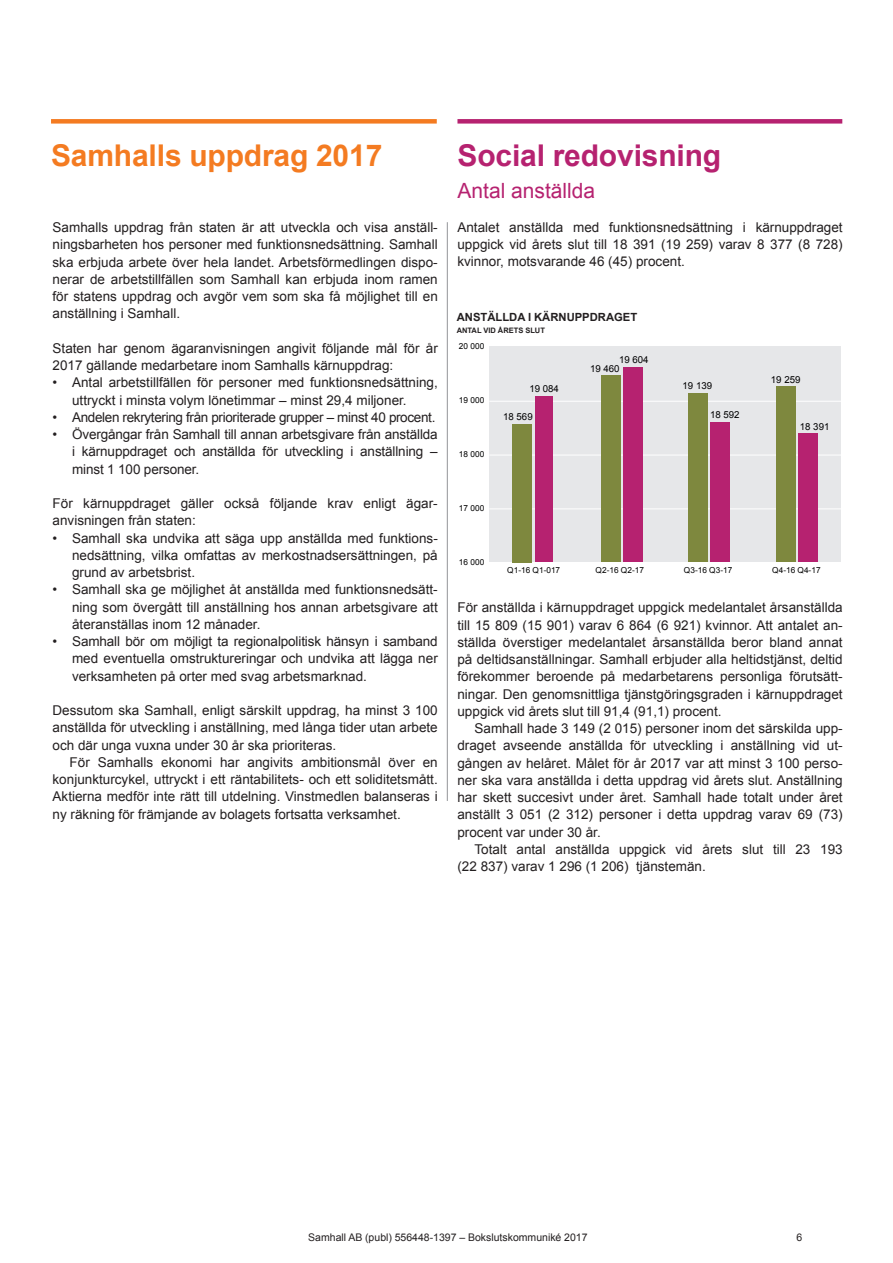
<style>
.page{position:relative;width:893px;height:1263px;background:#fff}
.page>*{position:absolute;margin:0;border:0;box-sizing:border-box;transform-origin:0 0}
.t1{font:700 30px "Arial";letter-spacing:-.005em;color:#f47b21}
.t2{font:700 30px "Arial";letter-spacing:-.005em;color:#b62270}
.t3{font:21px "Arial";color:#b62270}
.t4{font:13.5px/17.2px "Arial";color:#231f20;text-align:justify}
.t5{font:13.5px "Arial";letter-spacing:-.025em;color:#231f20}
.t6{font:700 11.25px "Arial";color:#231f20}
.t7{font:10.5px "Arial";color:#231f20}
.t8{font:9.6px "Arial";color:#000001}
.t9{font:8.25px "Arial";color:#000001}
.t10{font:700 7.5px "Arial";color:#231f20}
</style>
<div class="page">
<div style="left:457px;top:119px;width:385px;height:5px;background:#b62270"></div>
<div style="left:51px;top:119px;width:386px;height:5px;background:#f47b21"></div>
<hr style="left:447px;top:222px;width:1px;height:579px;background:#939598">
<div style="left:525px;top:346px;width:100px;height:17px;background:#e6e7e9"></div>
<div style="left:625px;top:346px;width:99px;height:17px;background:#e6e7e9"></div>
<div style="left:724px;top:346px;width:99px;height:17px;background:#e6e7e9"></div>
<div style="left:489px;top:347px;width:352px;height:215px;background:#e6e7e9"></div>
<hr style="left:489px;top:509px;width:352px;height:1px;background:#fff">
<hr style="left:489px;top:455px;width:352px;height:1px;background:#fff">
<hr style="left:489px;top:401px;width:352px;height:1px;background:#fff">
<div style="left:535px;top:396px;width:18px;height:166px;background:#b62270"></div>
<div style="left:624px;top:367px;width:19px;height:195px;background:#b62270"></div>
<div style="left:711px;top:423px;width:19px;height:139px;background:#b62270"></div>
<div style="left:799px;top:434px;width:19px;height:128px;background:#b62270"></div>
<div style="left:513px;top:424px;width:19px;height:138px;background:#7e883e"></div>
<div style="left:601px;top:376px;width:19px;height:186px;background:#7e883e"></div>
<div style="left:688px;top:394px;width:19px;height:168px;background:#7e883e"></div>
<div style="left:776px;top:387px;width:20px;height:175px;background:#7e883e"></div>
<h1 class="t1" style="left:51px;top:136px;width:333px">Samhalls uppdrag 2017</h1>
<p class="t4" style="left:53px;top:219px;width:387px">Samhalls uppdrag från staten är att utveckla och visa anställ&shy;ningsbarheten hos personer med funktionsnedsättning. Samhall ska erbjuda arbete över hela landet. Arbetsförmedlingen dispo&shy;nerar de arbetstillfällen som Samhall kan erbjuda inom ramen för statens uppdrag och avgör vem som ska få möjlighet till en anställning i Samhall.</p>
<p class="t4" style="left:53px;top:340px;width:387px">Staten har genom ägaranvisningen angivit följande mål för år<br>2017 gällande medarbetare inom Samhalls kärnuppdrag:</p>
<p class="t4" style="left:72px;top:374px;width:367px;text-indent:-19px">• Antal arbetstillfällen för personer med funktionsnedsättning, uttryckt i minsta volym lönetimmar – minst 29,4 miljoner.</p>
<p class="t5" style="left:53px;top:408px;width:384px">• Andelen rekrytering från prioriterade grupper – minst 40 procent.</p>
<p class="t4" style="left:72px;top:426px;width:367px;text-indent:-19px">• Övergångar från Samhall till annan arbetsgivare från anställda i kärnuppdraget och anställda för utveckling i anställning – minst 1 100 personer.</p>
<p class="t4" style="left:53px;top:495px;width:387px">För kärnuppdraget gäller också följande krav enligt ägar&shy;anvisningen från staten:</p>
<p class="t4" style="left:72px;top:529px;width:367px;text-indent:-19px">• Samhall ska undvika att säga upp anställda med funktions&shy;nedsättning, vilka omfattas av merkostnadsersättningen, på grund av arbetsbrist.</p>
<p class="t4" style="left:72px;top:581px;width:367px;text-indent:-19px">• Samhall ska ge möjlighet åt anställda med funktionsnedsätt&shy;ning som övergått till anställning hos annan arbetsgivare att återanställas inom 12 månader.</p>
<p class="t4" style="left:72px;top:633px;width:367px;text-indent:-19px">• Samhall bör om möjligt ta regionalpolitisk hänsyn i samband med eventuella omstruktureringar och undvika att lägga ner verksamheten på orter med svag arbetsmarknad.</p>
<p class="t4" style="left:53px;top:702px;width:387px">Dessutom ska Samhall, enligt särskilt uppdrag, ha minst 3 100 anställda för utveckling i anställning, med långa tider utan arbete och där unga vuxna under 30 år ska prioriteras.</p>
<p class="t4" style="left:53px;top:754px;width:387px;text-indent:17px">För Samhalls ekonomi har angivits ambitionsmål över en konjunkturcykel, uttryckt i ett räntabilitets- och ett soliditetsmått.<br>Aktierna medför inte rätt till utdelning. Vinstmedlen balanseras i ny räkning för främjande av bolagets fortsatta verksamhet.</p>
<h1 class="t2" style="left:457px;top:136px;width:265px">Social redovisning</h1>
<h2 class="t3" style="left:457px;top:177px;width:139px">Antal anställda</h2>
<p class="t4" style="left:457px;top:219px;width:387px">Antalet anställda med funktionsnedsättning i kärnuppdraget uppgick vid årets slut till 18 391 (19 259) varav 8 377 (8 728) kvinnor, motsvarande 46 (45) procent.</p>
<p class="t6" style="left:457px;top:309px;width:182px">ANSTÄLLDA I KÄRNUPPDRAGET</p>
<p class="t10" style="left:457px;top:325px;width:90px">ANTAL VID ÅRETS SLUT</p>
<p class="t9" style="left:459px;top:341px;width:27px">20 000</p>
<p class="t9" style="left:459px;top:395px;width:27px">19 000</p>
<p class="t9" style="left:459px;top:449px;width:27px">18 000</p>
<p class="t9" style="left:459px;top:503px;width:27px">17 000</p>
<p class="t9" style="left:459px;top:556px;width:27px">16 000</p>
<p class="t8" style="left:529px;top:383px;width:31px">19 084</p>
<p class="t8" style="left:503px;top:410px;width:31px">18 569</p>
<p class="t8" style="left:619px;top:354px;width:31px">19 604</p>
<p class="t8" style="left:590px;top:362px;width:31px">19 460</p>
<p class="t8" style="left:683px;top:380px;width:31px">19 139</p>
<p class="t8" style="left:710px;top:409px;width:31px">18 592</p>
<p class="t8" style="left:771px;top:373px;width:31px">19 259</p>
<p class="t8" style="left:800px;top:420px;width:31px">18 391</p>
<p class="t9" style="left:507px;top:565px;width:54px">Q1-16 Q1-017</p>
<p class="t9" style="left:596px;top:565px;width:50px">Q2-16 Q2-17</p>
<p class="t9" style="left:684px;top:565px;width:50px">Q3-16 Q3-17</p>
<p class="t9" style="left:772px;top:565px;width:50px">Q4-16 Q4-17</p>
<p class="t4" style="left:457px;top:599px;width:387px">För anställda i kärnuppdraget uppgick medelantalet årsanställda till 15 809 (15 901) varav 6 864 (6 921) kvinnor. Att antalet an&shy;ställda överstiger medelantalet årsanställda beror bland annat på deltidsanställningar. Samhall erbjuder alla heltidstjänst, deltid förekommer beroende på medarbetarens personliga förutsätt&shy;ningar. Den genomsnittliga tjänstgöringsgraden i kärnuppdraget uppgick vid årets slut till 91,4 (91,1) procent.</p>
<p class="t4" style="left:457px;top:720px;width:387px;text-indent:17px">Samhall hade 3 149 (2 015) personer inom det särskilda upp&shy;draget avseende anställda för utveckling i anställning vid ut&shy;gången av helåret. Målet för år 2017 var att minst 3 100 perso&shy;ner ska vara anställda i detta uppdrag vid årets slut. Anställning har skett succesivt under året. Samhall hade totalt under året anställt 3 051 (2 312) personer i detta uppdrag varav 69 (73) procent var under 30 år.</p>
<p class="t4" style="left:457px;top:841px;width:387px;text-indent:17px">Totalt antal anställda uppgick vid årets slut till 23 193 (22 837) varav 1 296 (1 206) tjänstemän.</p>
<p class="t7" style="left:308px;top:1230px;width:281px">Samhall AB (publ) 556448-1397 – Bokslutskommuniké 2017</p>
<p class="t7" style="left:797px;top:1230px;width:7px">6</p>
</div>
